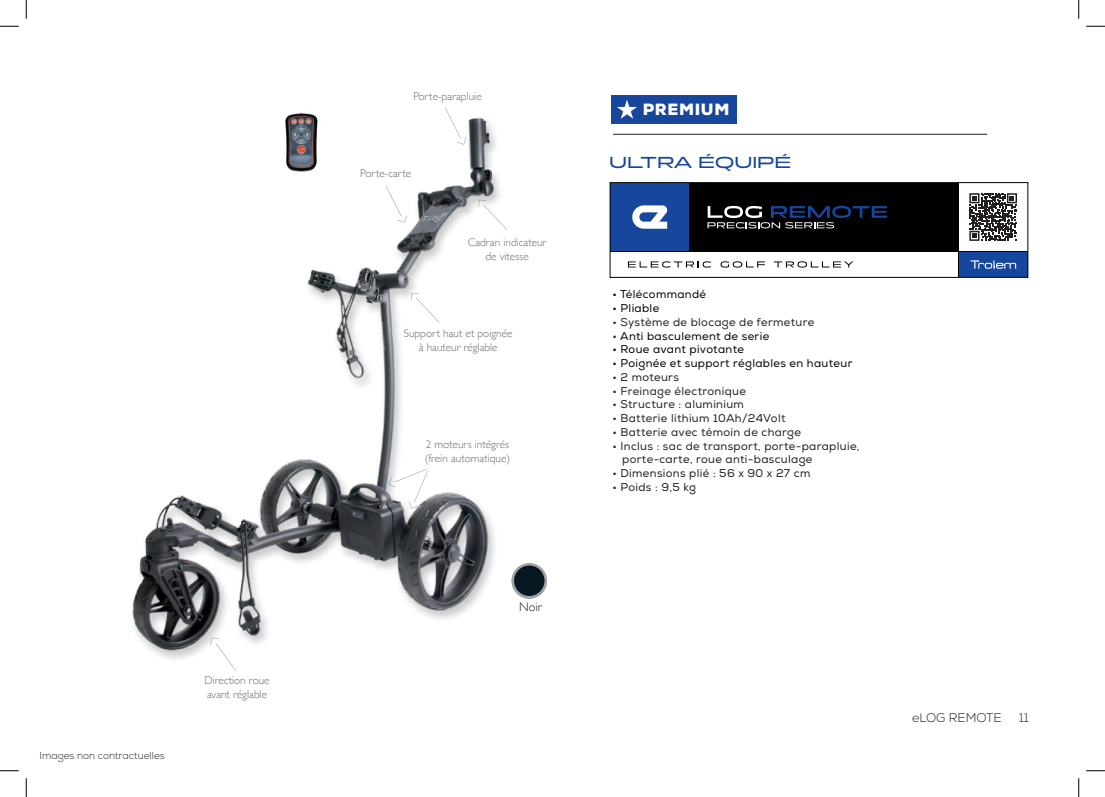
<style>
.page{position:relative;width:1105px;height:797px;background:#fff}
.page>*{position:absolute;margin:0;border:0;box-sizing:border-box;transform-origin:0 0}
.t1{font:500 16.25px "Panchang";letter-spacing:.03em;color:#16479d}
.t2{font:900 16.25px "Nexa";letter-spacing:.04em;color:#fff}
.t3{font:300 12.5px "Nexa";color:#231f20}
.t4{font:300 12.5px "Gill Sans";color:#231f20}
.t5{font:11.25px/13.8px "Nexa";letter-spacing:.03em;color:#231f20}
.t6{font:300 11.25px/13.5px "Gill Sans";color:#6c6d70;text-align:center}
.t7{font:11.25px "Nexa";letter-spacing:.03em;color:#000}
.t8{font:300 10px "Nexa";color:#231f20}
.s1{color:#231f20}
</style>
<div class="page">
<div style="left:611px;top:95px;width:125px;height:29px;background:#16479d"></div>
<svg style="left:617px;top:100px;width:20px;height:19px"></svg>
<div style="left:610px;top:183px;width:79px;height:68px;background:#16479d"></div>
<div style="left:689px;top:183px;width:269px;height:68px;background:#000"></div>
<div style="left:959px;top:251px;width:69px;height:26px;background:#16479d"></div>
<svg style="left:632px;top:205px;width:35px;height:24px"></svg>
<svg style="left:628px;top:261px;width:83px;height:6px"></svg>
<svg style="left:720px;top:261px;width:45px;height:6px"></svg>
<svg style="left:774px;top:261px;width:79px;height:6px"></svg>
<hr style="left:958px;top:183px;width:1px;height:94px;background:#000">
<hr style="left:610px;top:251px;width:418px;height:1px;background:#000">
<svg style="left:707px;top:206px;width:180px;height:22px"></svg>
<svg style="left:970px;top:260px;width:46px;height:9px"></svg>
<div style="left:610px;top:182px;width:418px;height:96px;border:1px solid #000"></div>
<svg style="left:969px;top:193px;width:48px;height:48px"></svg>
<img style="left:132px;top:113px;width:415px;height:546px">
<svg style="left:386px;top:186px;width:21px;height:36px"></svg>
<svg style="left:479px;top:200px;width:28px;height:30px"></svg>
<svg style="left:411px;top:293px;width:29px;height:30px"></svg>
<svg style="left:389px;top:469px;width:39px;height:39px"></svg>
<svg style="left:211px;top:637px;width:25px;height:34px"></svg>
<div style="left:512px;top:563px;width:35px;height:36px;border:2px solid #9fa2a6;border-radius:50%"></div>
<div style="left:513px;top:564px;width:33px;height:33px;background:#071822;border-radius:50%"></div>
<div style="left:512px;top:563px;width:35px;height:35px;border:2px solid #9fa2a6;border-radius:50%"></div>
<hr style="left:613px;top:134px;width:374px;height:1px;background:#231f20">
<svg style="left:445px;top:108px;width:21px;height:36px"></svg>
<svg style="left:0;top:25px;width:19px;height:2px"></svg>
<svg style="left:1086px;top:25px;width:19px;height:2px"></svg>
<svg style="left:0;top:770px;width:19px;height:1px"></svg>
<svg style="left:1086px;top:770px;width:19px;height:1px"></svg>
<svg style="left:25px;top:0;width:2px;height:19px"></svg>
<svg style="left:25px;top:778px;width:2px;height:19px"></svg>
<svg style="left:1078px;top:0;width:1px;height:19px"></svg>
<svg style="left:1078px;top:778px;width:1px;height:19px"></svg>
<p class="t8" style="left:40px;top:750px;width:127px">Images non contractuelles</p>
<p class="t6" style="left:204px;top:673px;width:67px;text-align:left">Direction roue avant réglable</p>
<p class="t6" style="left:413px;top:89px;width:70px">Porte-parapluie</p>
<p class="t6" style="left:360px;top:166px;width:53px">Porte-carte</p>
<p class="t6" style="left:468px;top:235px;width:80px">Cadran indicateur de vitesse</p>
<p class="t6" style="left:404px;top:326px;width:110px">Support haut et poignée à hauteur réglable</p>
<p class="t6" style="left:425px;top:437px;width:87px;text-align:left">2 moteurs intégrés (frein automatique)</p>
<p class="t4" style="left:519px;top:596px;width:24px">Noir</p>
<h1 class="t2" style="left:643px;top:99px;width:88px">PREMIUM</h1>
<h1 class="t1" style="left:610px;top:152px;width:183px">ULTRA ÉQUIPÉ</h1>
<p class="t7" style="left:612px;top:287px;width:95px">• Télécommandé</p>
<p class="t7" style="left:612px;top:301px;width:48px">• Pliable</p>
<p class="t5" style="left:612px;top:315px;width:203px">• Système de blocage de fermeture</p>
<p class="t7" style="left:612px;top:329px;width:158px"><span class="s1">•</span> Anti basculement de serie</p>
<p class="t7" style="left:612px;top:342px;width:133px">• Roue avant pivotante</p>
<p class="t7" style="left:612px;top:356px;width:241px">• Poignée et support réglables en hauteur</p>
<p class="t5" style="left:612px;top:370px;width:68px">• 2 moteurs</p>
<p class="t5" style="left:612px;top:384px;width:135px">• Freinage électronique</p>
<p class="t5" style="left:612px;top:398px;width:133px">• Structure : aluminium</p>
<p class="t5" style="left:612px;top:411px;width:174px">• Batterie lithium 10Ah/24Volt</p>
<p class="t5" style="left:612px;top:425px;width:190px">• Batterie avec témoin de charge</p>
<p class="t5" style="left:622px;top:439px;width:239px;text-indent:-10px">• Inclus : sac de transport, porte-parapluie, porte-carte, roue anti-basculage</p>
<p class="t5" style="left:612px;top:466px;width:199px">• Dimensions plié : 56 x 90 x 27 cm</p>
<p class="t5" style="left:612px;top:480px;width:85px">• Poids : 9,5 kg</p>
<p class="t3" style="left:912px;top:710px;width:91px">eLOG REMOTE</p>
<p class="t3" style="left:1019px;top:710px;width:12px">11</p>
</div>
